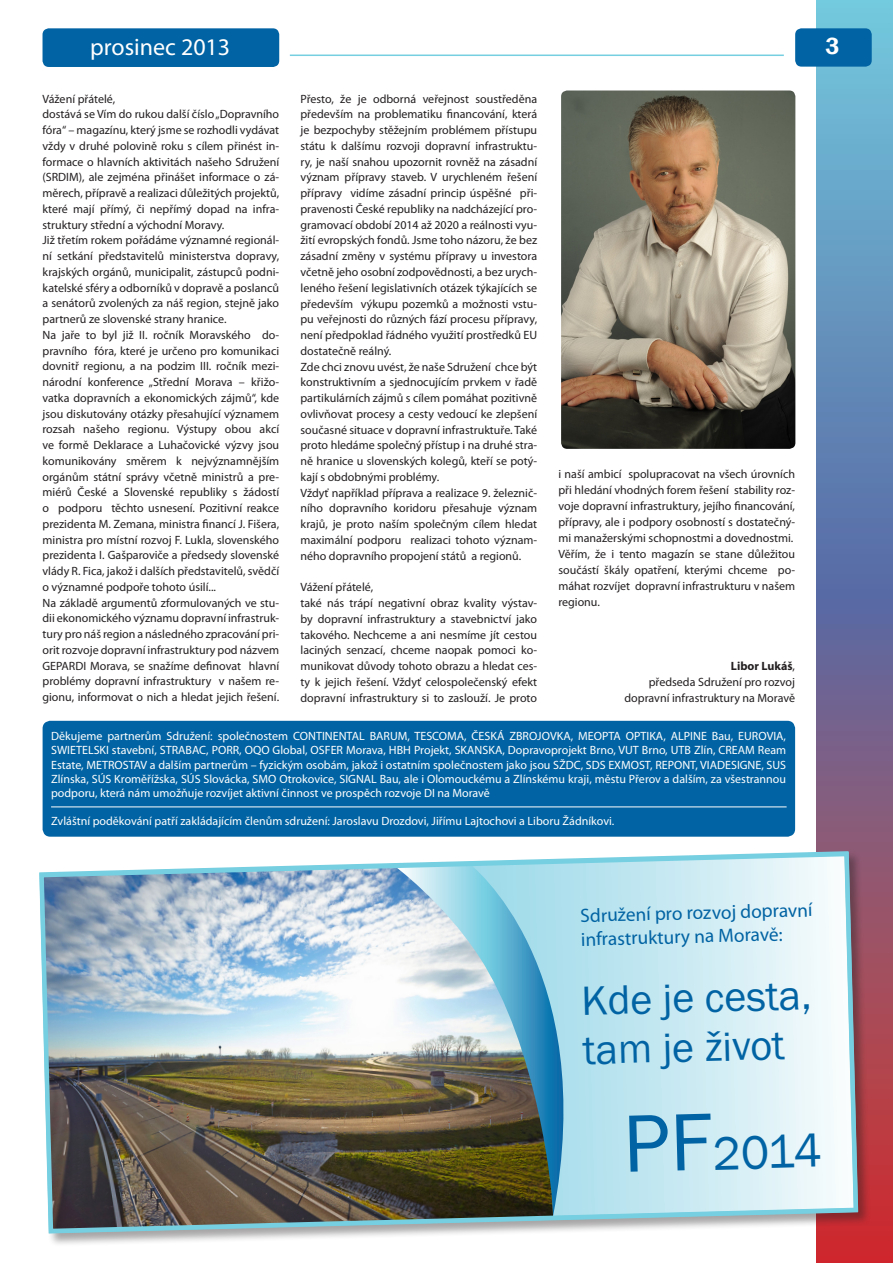
<style>
.page{position:relative;width:893px;height:1263px;background:#fff}
.page>*{position:absolute;margin:0;border:0;box-sizing:border-box;transform-origin:0 0}
.t1{font:48px "Franklin Gothic";color:#0163a3}
.t2{font:42px "Franklin Gothic";color:#0163a3}
.t3{font:24px "Myriad Pro";color:#fff}
.ČÍSLO_STRANY{font:600 24px "Franklin Gothic";color:#fff}
.t4{font:19.35px/23.9px "Myriad Pro";color:#0163a3}
.t5{font:12px/15.8px "Myriad Pro";color:#231f20;text-align:justify}
.t6{font:12px/14.4px "Myriad Pro";color:#fff;text-align:justify}
.s1{font-weight:700}
</style>
<div class="page">
<svg style="left:816px;top:0;width:77px;height:1263px;background:#737ca2"></svg>
<div style="left:795px;top:28px;width:77px;height:39px;background:#0163a3;border-radius:6px"></div>
<div style="left:43px;top:28px;width:236px;height:39px;background:#0163a3;border-radius:6px"></div>
<hr style="left:290px;top:55px;width:494px;height:1px;background:#75cfe1">
<div style="left:43px;top:721px;width:752px;height:116px;background:#0163a3;border-radius:8px"></div>
<hr style="left:51px;top:806px;width:736px;height:1px;background:#fff">
<div style="left:39px;top:851px;width:832px;height:396px;background:#231f20;opacity:.4"></div>
<img style="left:39px;top:850px;width:821px;height:385px">
<img style="left:562px;top:92px;width:232px;height:355px">
<div style="left:558px;top:88px;width:240px;height:363px;border:3px solid #fff;border-radius:7px"></div>
<svg style="left:629px;top:1113px;width:83px;height:59px;background:#c5e8f1"></svg>
<p class="t3" style="left:90px;top:32px;width:141px">prosinec 2013</p>
<p class="ČÍSLO_STRANY" style="left:826px;top:31px;width:16px">3</p>
<p class="t5" style="left:43px;top:90px;width:74px">Vážení přátelé,</p>
<p class="t5" style="left:43px;top:106px;width:238px">dostává se Vím do rukou další číslo „Dopravního fóra“ – magazínu, který jsme se rozhodli vydávat vždy v druhé polovině roku s cílem přinést in&shy;formace o hlavních aktivitách našeho Sdružení (SRDIM), ale zejména přinášet informace o zá&shy;měrech, přípravě a realizaci důležitých projektů, které mají přímý, či nepřímý dopad na infra&shy;struktury střední a východní Moravy.</p>
<p class="t5" style="left:43px;top:232px;width:238px">Již třetím rokem pořádáme významné regionál&shy;ní setkání představitelů ministerstva dopravy, krajských orgánů, municipalit, zástupců podni&shy;katelské sféry a odborníků v dopravě a poslanců a senátorů zvolených za náš region, stejně jako partnerů ze slovenské strany hranice.</p>
<p class="t5" style="left:43px;top:327px;width:238px">Na jaře to byl již II. ročník Moravského do&shy;pravního fóra, které je určeno pro komunikaci dovnitř regionu, a na podzim III. ročník mezi&shy;národní konference „Střední Morava – křižo&shy;vatka dopravních a ekonomických zájmů“, kde jsou diskutovány otázky přesahující významem rozsah našeho regionu. Výstupy obou akcí ve formě Deklarace a Luhačovické výzvy jsou komunikovány směrem k nejvýznamnějším orgánům státní správy včetně ministrů a pre&shy;miérů České a Slovenské republiky s žádostí o podporu těchto usnesení. Pozitivní reakce prezidenta M. Zemana, ministra financí J. Fišera, ministra pro místní rozvoj F. Lukla, slovenského prezidenta I. Gašparoviče a předsedy slovenské vlády R. Fica, jakož i dalších představitelů, svědčí o významné podpoře tohoto úsilí...</p>
<p class="t5" style="left:43px;top:594px;width:238px">Na základě argumentů zformulovaných ve stu&shy;dii ekonomického významu dopravní infrastruk&shy;tury pro náš region a následného zpracování pri&shy;orit rozvoje dopravní infrastruktury pod názvem GEPARDI Morava, se snažíme definovat hlavní problémy dopravní infrastruktury v našem re&shy;gionu, informovat o nich a hledat jejich řešení.</p>
<p class="t6" style="left:51px;top:728px;width:736px">Děkujeme partnerům Sdružení: společnostem CONTINENTAL BARUM, TESCOMA, ČESKÁ ZBROJOVKA, MEOPTA OPTIKA, ALPINE Bau, EUROVIA, SWIETELSKI stavební, STRABAC, PORR, OQO Global, OSFER Morava, HBH Projekt, SKANSKA, Dopravoprojekt Brno, VUT Brno, UTB Zlín, CREAM Ream Estate, METROSTAV a dalším partnerům – fyzickým osobám, jakož i ostatním společnostem jako jsou SŽDC, SDS EXMOST, REPONT, VIADESIGNE, SUS Zlínska, SÚS Kroměřížska, SÚS Slovácka, SMO Otrokovice, SIGNAL Bau, ale i Olomouckému a Zlínskému kraji, městu Přerov a dalším, za všestrannou podporu, která nám umožňuje rozvíjet aktivní činnost ve prospěch rozvoje DI na Moravě</p>
<p class="t6" style="left:51px;top:813px;width:565px">Zvláštní poděkování patří zakládajícím členům sdružení: Jaroslavu Drozdovi, Jiřímu Lajtochovi a Liboru Žádníkovi.</p>
<p class="t5" style="left:300px;top:90px;width:238px">Přesto, že je odborná veřejnost soustředěna především na problematiku financování, která je bezpochyby stěžejním problémem přístupu státu k dalšímu rozvoji dopravní infrastruktu&shy;ry, je naší snahou upozornit rovněž na zásadní význam přípravy staveb. V urychleném řešení přípravy vidíme zásadní princip úspěšné při&shy;pravenosti České republiky na nadcházející pro&shy;gramovací období 2014 až 2020 a reálnosti vyu&shy;žití evropských fondů. Jsme toho názoru, že bez zásadní změny v systému přípravy u investora včetně jeho osobní zodpovědnosti, a bez urych&shy;leného řešení legislativních otázek týkajících se především výkupu pozemků a možnosti vstu&shy;pu veřejnosti do různých fází procesu přípravy, není předpoklad řádného využití prostředků EU dostatečně reálný.</p>
<p class="t5" style="left:300px;top:358px;width:238px">Zde chci znovu uvést, že naše Sdružení chce být konstruktivním a sjednocujícím prvkem v řadě partikulárních zájmů s cílem pomáhat pozitivně ovlivňovat procesy a cesty vedoucí ke zlepšení současné situace v dopravní infrastruktuře. Také proto hledáme společný přístup i na druhé stra&shy;ně hranice u slovenských kolegů, kteří se potý&shy;kají s obdobnými problémy.</p>
<p class="t5" style="left:300px;top:485px;width:238px">Vždyť například příprava a realizace 9. železnič&shy;ního dopravního koridoru přesahuje význam krajů, je proto naším společným cílem hledat maximální podporu realizaci tohoto význam&shy;ného dopravního propojení států a regionů.</p>
<p class="t5" style="left:300px;top:579px;width:74px">Vážení přátelé,</p>
<p class="t5" style="left:300px;top:595px;width:238px">také nás trápí negativní obraz kvality výstav&shy;by dopravní infrastruktury a stavebnictví jako takového. Nechceme a ani nesmíme jít cestou laciných senzací, chceme naopak pomoci ko&shy;munikovat důvody tohoto obrazu a hledat ces&shy;ty k jejich řešení. Vždyť celospolečenský efekt dopravní infrastruktury si to zaslouží. Je proto</p>
<p class="t5" style="left:558px;top:465px;width:238px">i naší ambicí spolupracovat na všech úrovních při hledání vhodných forem řešení stability roz&shy;voje dopravní infrastruktury, jejího financování, přípravy, ale i podpory osobností s dostatečný&shy;mi manažerskými schopnostmi a dovednostmi.</p>
<p class="t5" style="left:558px;top:545px;width:238px">Věřím, že i tento magazín se stane důležitou součástí škály opatření, kterými chceme po&shy;máhat rozvíjet dopravní infrastrukturu v našem regionu.</p>
<p class="t5" style="left:625px;top:657px;width:172px;text-align:right"><span class="s1">Libor Lukáš</span>,<br>předseda Sdružení pro rozvoj dopravní infrastruktury na Moravě</p>
<p class="t4" style="left:580px;top:902px;width:234px;rotate:-1deg">Sdružení pro rozvoj dopravní infrastruktury na Moravě:</p>
<p class="t2" style="left:581px;top:976px;width:231px;rotate:-2deg">Kde je cesta,</p>
<p class="t2" style="left:582px;top:1025px;width:203px;rotate:-2deg">tam je život</p>
<p class="t1" style="left:712px;top:1124px;width:111px;rotate:-2deg">2014</p>
</div>
